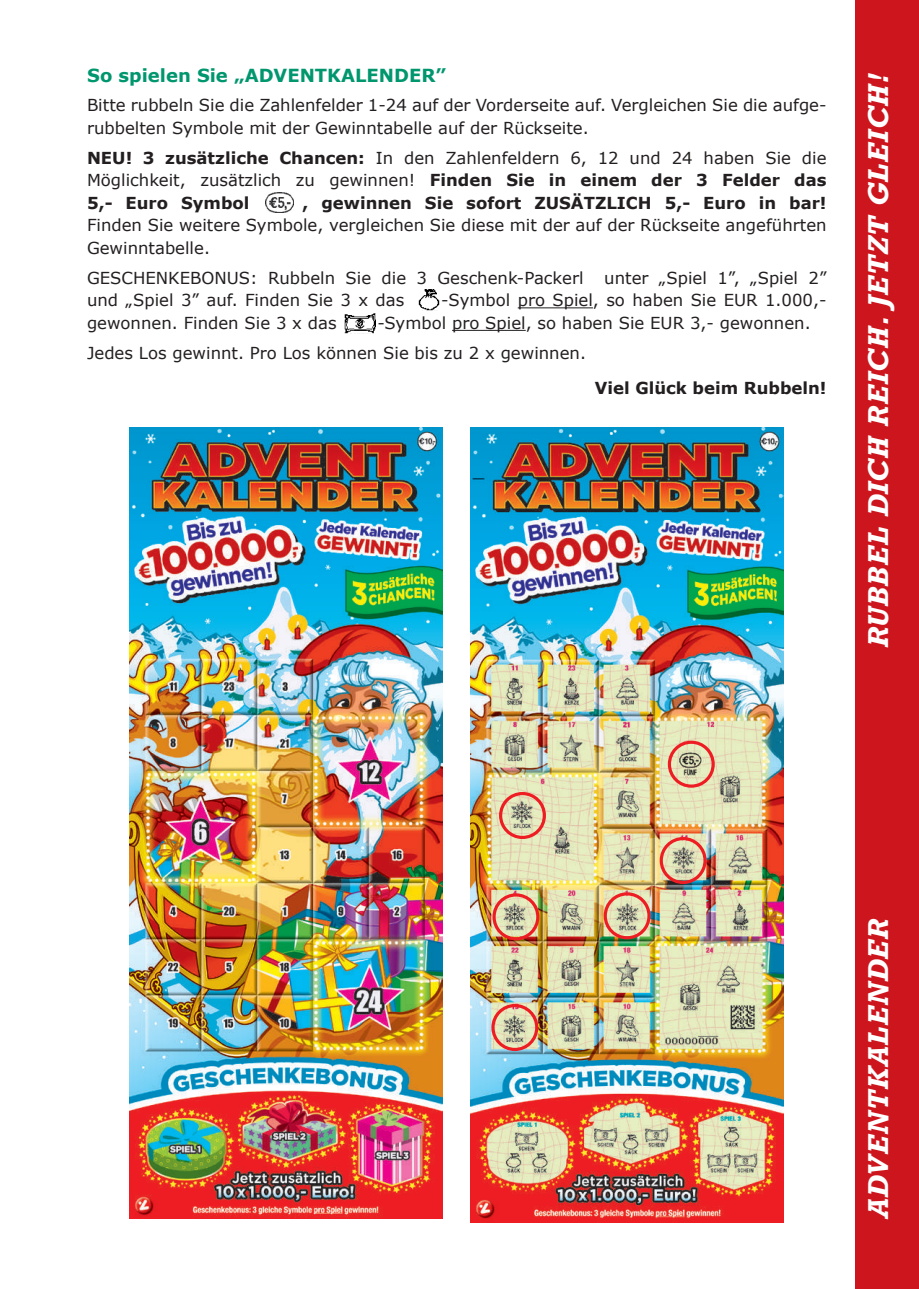
<style>
.page{position:relative;width:919px;height:1289px;background:#fff}
.page>*{position:absolute;margin:0;border:0;box-sizing:border-box;transform-origin:0 0}
.t1{font:italic 700 27px "Rockwell";color:#fff}
.t2{font:700 18px "Verdana";color:#00966e}
.t3{font:16.5px/22.5px "Verdana";color:#231f20}
.t4{font:700 16.5px "Verdana";color:#231f20}
.s1{font-weight:700}
</style>
<div class="page">
<hr style="left:517px;top:307px;width:76px;height:1px;background:#231f20">
<hr style="left:452px;top:330px;width:73px;height:1px;background:#231f20">
<div style="left:855px;top:0;width:63px;height:1288px;background:#cd151d"></div>
<img style="left:418px;top:290px;width:22px;height:20px">
<img style="left:344px;top:314px;width:31px;height:19px">
<img style="left:129px;top:427px;width:314px;height:791px">
<img style="left:470px;top:427px;width:313px;height:795px">
<div style="left:659px;top:837px;width:47px;height:47px;border:3px solid #ee1d23;border-radius:50%"></div>
<div style="left:492px;top:893px;width:47px;height:47px;border:3px solid #ee1d23;border-radius:50%"></div>
<div style="left:603px;top:892px;width:47px;height:47px;border:3px solid #ee1d23;border-radius:50%"></div>
<div style="left:491px;top:1003px;width:47px;height:48px;border:3px solid #ee1d23;border-radius:50%"></div>
<img style="left:265px;top:193px;width:28px;height:19px">
<div style="left:499px;top:792px;width:47px;height:47px;border:3px solid #ee1d23;border-radius:50%"></div>
<div style="left:667px;top:740px;width:47px;height:47px;border:3px solid #ee1d23;border-radius:50%"></div>
<p class="t2" style="left:87px;top:64px;width:360px">So spielen Sie „ADVENTKALENDER”</p>
<p class="t3" style="left:87px;top:94px;width:741px">Bitte rubbeln Sie die Zahlenfelder 1-24 auf der Vorderseite auf. Vergleichen Sie die aufge&shy;rubbelten Symbole mit der Gewinntabelle auf der Rückseite.</p>
<p class="t3" style="left:87px;top:147px;width:741px;text-align:justify"><span class="s1">NEU! 3 zusätzliche Chancen:</span> In den Zahlenfeldern 6, 12 und 24 haben Sie die Möglichkeit, zusätzlich zu gewinnen! <span class="s1">Finden Sie in einem der 3 Felder das 5,- Euro Symbol</span></p>
<p class="t4" style="left:302px;top:192px;width:525px">, gewinnen Sie sofort ZUSÄTZLICH 5,- Euro in bar!</p>
<p class="t3" style="left:87px;top:214px;width:741px">Finden Sie weitere Symbole, vergleichen Sie diese mit der auf der Rückseite angeführten<br>Gewinntabelle.</p>
<p class="t3" style="left:87px;top:267px;width:498px">GESCHENKEBONUS: Rubbeln Sie die 3 Geschenk-Packerl</p>
<p class="t3" style="left:604px;top:267px;width:224px">unter „Spiel 1”, „Spiel 2”</p>
<p class="t3" style="left:87px;top:289px;width:319px">und „Spiel 3” auf. Finden Sie 3 x das</p>
<p class="t3" style="left:441px;top:289px;width:387px">-Symbol pro Spiel, so haben Sie EUR 1.000,-</p>
<p class="t3" style="left:87px;top:312px;width:251px">gewonnen. Finden Sie 3 x das</p>
<p class="t3" style="left:87px;top:308px;width:725px;line-height:30px;text-indent:290px">-Symbol pro Spiel, so haben Sie EUR 3,- gewonnen.<br>Jedes Los gewinnt. Pro Los können Sie bis zu 2 x gewinnen.</p>
<p class="t4" style="left:594px;top:377px;width:233px">Viel Glück beim Rubbeln!</p>
<h1 class="t1" style="left:860px;top:647px;width:576px;rotate:-90deg">RUBBEL DICH REICH. JETZT GLEICH!</h1>
<h1 class="t1" style="left:860px;top:1218px;width:301px;rotate:-90deg">ADVENTKALENDER</h1>
</div>
